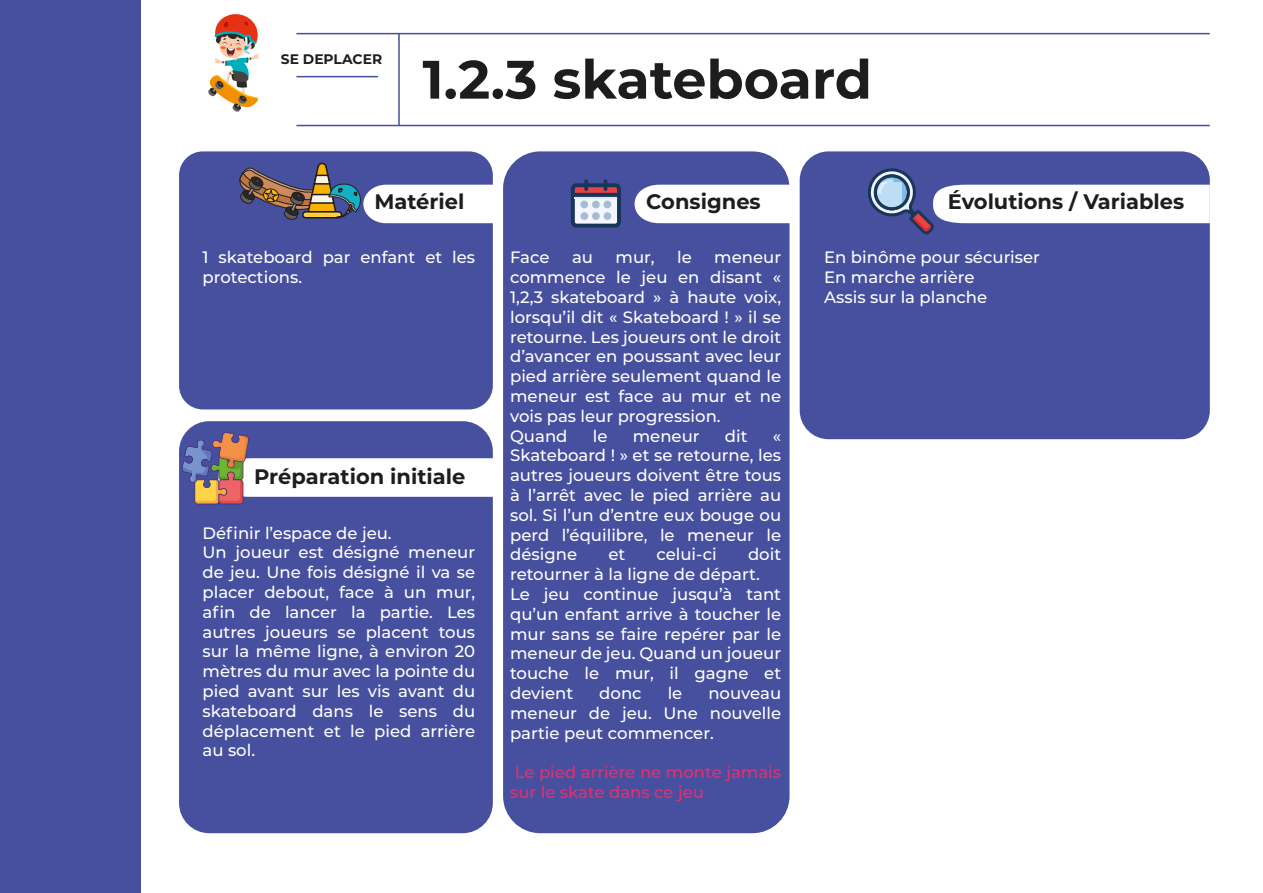
<style>
.page{position:relative;width:1263px;height:893px;background:#fff}
.page>*{position:absolute;margin:0;border:0;box-sizing:border-box;transform-origin:0 0}
.t1{font:700 54px "Montserrat";color:#1d1d1b}
.t2{font:700 21px "Montserrat";color:#1d1d1b}
.t3{font:500 16.5px/19.8px "Montserrat";color:#fff}
.t4{font:500 16.5px/19.8px "Montserrat";color:#e72e6f}
.t5{font:700 13.8px "Montserrat";color:#1d1d1b}
</style>
<div class="page">
<div style="left:179px;top:421px;width:314px;height:412px;background:#46509e;border-radius:30px"></div>
<div style="left:800px;top:151px;width:410px;height:288px;background:#46509e;border-radius:29px"></div>
<div style="left:503px;top:151px;width:286px;height:682px;background:#46509e;border-radius:37px"></div>
<div style="left:179px;top:151px;width:314px;height:258px;background:#46509e;border-radius:24px"></div>
<div style="left:634px;top:185px;width:155px;height:38px;background:#fff"></div>
<div style="left:0;top:0;width:141px;height:893px;background:#46509e"></div>
<hr style="left:296px;top:33px;width:914px;height:1px;background:#46509e">
<hr style="left:296px;top:125px;width:914px;height:1px;background:#46509e">
<hr style="left:296px;top:76px;width:82px;height:1px;background:#46509e">
<hr style="left:398px;top:34px;width:2px;height:92px;background:#46509e">
<svg style="left:867px;top:168px;width:343px;height:66px"></svg>
<svg style="left:182px;top:432px;width:311px;height:72px"></svg>
<svg style="left:571px;top:179px;width:50px;height:49px;background:#817f99"></svg>
<div style="left:580px;top:201px;width:8px;height:7px;background:#a6bcd4;border-radius:4px"></div>
<div style="left:592px;top:201px;width:8px;height:7px;background:#a6bcd4;border-radius:50%"></div>
<div style="left:604px;top:201px;width:7px;height:7px;background:#a6bcd4;border-radius:50%"></div>
<div style="left:580px;top:212px;width:8px;height:8px;background:#a6bcd4;border-radius:4px"></div>
<div style="left:592px;top:212px;width:8px;height:8px;background:#a6bcd4;border-radius:4px"></div>
<div style="left:604px;top:212px;width:7px;height:8px;background:#a6bcd4;border-radius:4px"></div>
<hr style="left:575px;top:197px;width:42px;height:2px;background:#dfeaf5">
<svg style="left:239px;top:152px;width:254px;height:71px"></svg>
<img style="left:208px;top:14px;width:51px;height:98px">
<p class="t5" style="left:281px;top:49px;width:103px">SE DEPLACER</p>
<h1 class="t1" style="left:422px;top:41px;width:451px">1.2.3 skateboard</h1>
<p class="t2" style="left:374px;top:187px;width:91px">Matériel</p>
<p class="t3" style="left:202px;top:247px;width:274px">1 skateboard par enfant et les protections.</p>
<p class="t2" style="left:254px;top:462px;width:213px">Préparation initiale</p>
<p class="t3" style="left:202px;top:522px;width:274px">Définir l’espace de jeu.<br>Un joueur est désigné meneur de jeu. Une fois désigné il va se placer debout, face à un mur, afin de lancer la partie. Les autres joueurs se placent tous sur la même ligne, à environ 20 mètres du mur avec la pointe du pied avant sur les vis avant du skateboard dans le sens du déplacement et le pied arrière au sol.</p>
<p class="t2" style="left:646px;top:187px;width:116px">Consignes</p>
<p class="t3" style="left:510px;top:247px;width:41px">Face</p>
<p class="t3" style="left:572px;top:247px;width:23px">au</p>
<p class="t3" style="left:616px;top:247px;width:40px">mur,</p>
<p class="t3" style="left:677px;top:247px;width:16px">le</p>
<p class="t3" style="left:510px;top:247px;width:273px;text-indent:204px">meneur commence le jeu en disant «<br>1,2,3 skateboard » à haute voix, lorsqu’il dit « Skateboard ! » il se retourne. Les joueurs ont le droit d’avancer en poussant avec leur pied arrière seulement quand le meneur est face au mur et ne vois pas leur progression.<br>Quand</p>
<p class="t3" style="left:593px;top:425px;width:16px">le</p>
<p class="t3" style="left:633px;top:425px;width:68px">meneur</p>
<p class="t3" style="left:725px;top:425px;width:24px">dit</p>
<p class="t3" style="left:510px;top:425px;width:273px;text-align:justify;text-indent:263px">« Skateboard ! » et se retourne, les autres joueurs doivent être tous à l’arrêt avec le pied arrière au sol. Si l’un d’entre eux bouge ou perd l’équilibre, le meneur le désigne</p>
<p class="t3" style="left:510px;top:544px;width:273px;text-indent:238px">doit retourner à la ligne de départ.<br>Le jeu continue jusqu’à tant qu’un enfant arrive à toucher le mur sans se faire repérer par le meneur de jeu. Quand un joueur touche le mur, il gagne et devient</p>
<p class="t3" style="left:608px;top:544px;width:18px">et</p>
<p class="t3" style="left:656px;top:544px;width:62px">celui-ci</p>
<p class="t3" style="left:599px;top:683px;width:44px">donc</p>
<p class="t3" style="left:668px;top:683px;width:16px">le</p>
<p class="t3" style="left:510px;top:683px;width:273px;text-align:justify;text-indent:198px">nouveau meneur de jeu. Une nouvelle partie peut commencer.</p>
<p class="t4" style="left:510px;top:762px;width:272px">Le pied arrière ne monte jamais sur le skate dans ce jeu</p>
<p class="t2" style="left:948px;top:187px;width:238px">Évolutions / Variables</p>
<p class="t3" style="left:824px;top:247px;width:217px">En binôme pour sécuriser<br>En marche arrière<br>Assis sur la planche</p>
</div>
